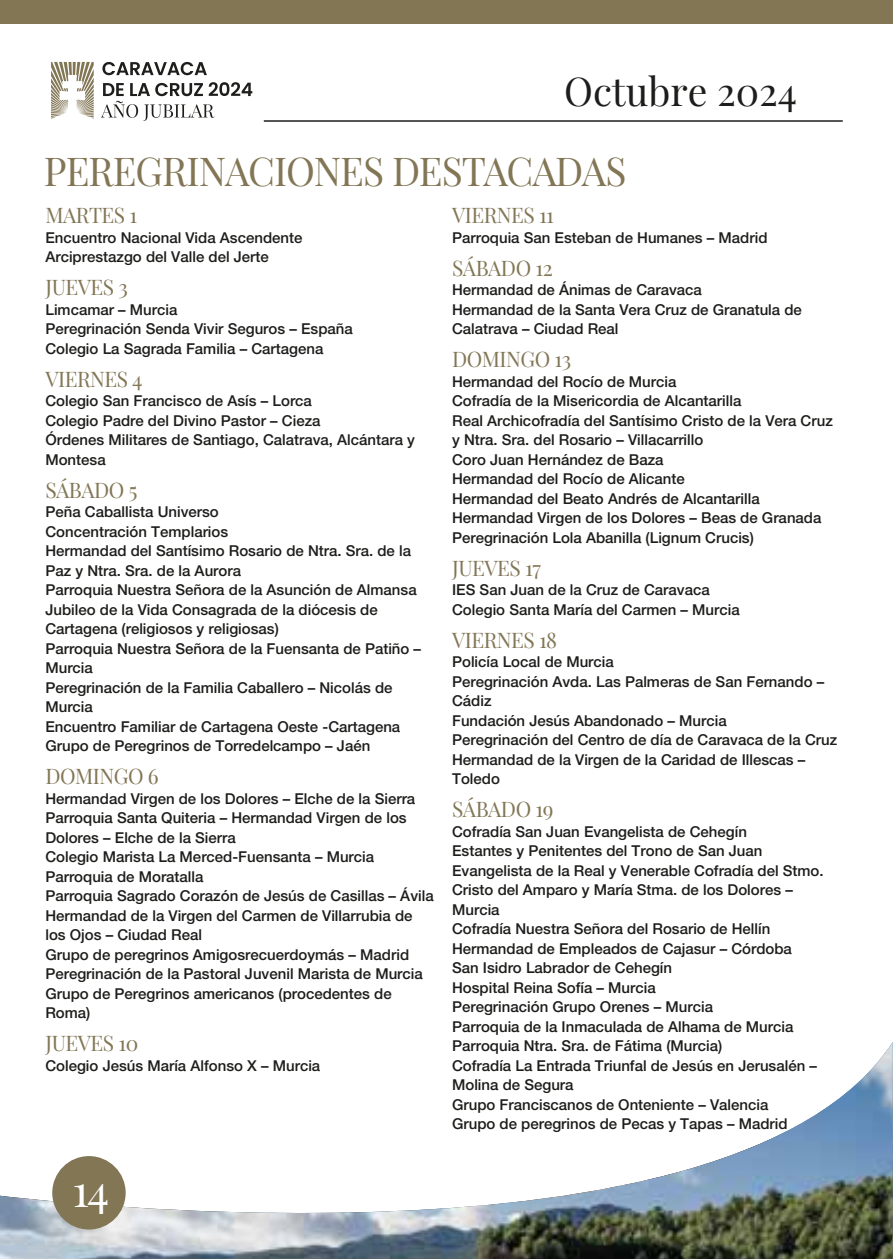
<style>
.page{position:relative;width:893px;height:1259px;background:#fff}
.page>*{position:absolute;margin:0;border:0;box-sizing:border-box;transform-origin:0 0}
.t1{font:44.7px "Playfair Display";color:#fff}
.t2{font:39px "Playfair Display";letter-spacing:-.025em;color:#827655}
.t3{font:39px "Playfair Display";color:#1d1d1b}
.t4{font:21px "Playfair Display";letter-spacing:-.025em;color:#827655}
.t5{font:500 15px/19.5px "Helvetica Neue LT Std";color:#1d1d1b}
</style>
<div class="page">
<div style="left:0;top:0;width:893px;height:24px;background:#827655"></div>
<svg style="left:51px;top:62px;width:43px;height:57px"></svg>
<svg style="left:102px;top:62px;width:105px;height:13px"></svg>
<svg style="left:101px;top:82px;width:151px;height:39px"></svg>
<hr style="left:264px;top:120px;width:579px;height:2px;background:#1d1d1b">
<img style="left:0;top:1042px;width:893px;height:217px">
<div style="left:52px;top:1156px;width:74px;height:73px;background:#827655;border-radius:50%"></div>
<h2 class="t3" style="left:564px;top:61px;width:235px">Octubre 2024</h2>
<h2 class="t2" style="left:44px;top:141px;width:584px">PEREGRINACIONES DESTACADAS</h2>
<h3 class="t4" style="left:45px;top:199px;width:93px">MARTES 1</h3>
<p class="t5" style="left:45px;top:227px;width:259px">Encuentro Nacional Vida Ascendente<br>Arciprestazgo del Valle del Jerte</p>
<h3 class="t4" style="left:45px;top:271px;width:84px">JUEVES 3</h3>
<p class="t5" style="left:45px;top:299px;width:309px">Limcamar – Murcia<br>Peregrinación Senda Vivir Seguros – España<br>Colegio La Sagrada Familia – Cartagena</p>
<h3 class="t4" style="left:45px;top:362px;width:99px">VIERNES 4</h3>
<p class="t5" style="left:45px;top:391px;width:371px">Colegio San Francisco de Asís – Lorca<br>Colegio Padre del Divino Pastor – Cieza<br>Órdenes Militares de Santiago, Calatrava, Alcántara y Montesa</p>
<h3 class="t4" style="left:45px;top:473px;width:94px">SÁBADO 5</h3>
<p class="t5" style="left:45px;top:502px;width:377px">Peña Caballista Universo<br>Concentración Templarios<br>Hermandad del Santísimo Rosario de Ntra. Sra. de la Paz y Ntra. Sra. de la Aurora<br>Parroquia Nuestra Señora de la Asunción de Almansa Jubileo de la Vida Consagrada de la diócesis de Cartagena (religiosos y religiosas)<br>Parroquia Nuestra Señora de la Fuensanta de Patiño – Murcia<br>Peregrinación de la Familia Caballero – Nicolás de Murcia<br>Encuentro Familiar de Cartagena Oeste -Cartagena Grupo de Peregrinos de Torredelcampo – Jaén</p>
<h3 class="t4" style="left:45px;top:760px;width:115px">DOMINGO 6</h3>
<p class="t5" style="left:45px;top:788px;width:390px">Hermandad Virgen de los Dolores – Elche de la Sierra Parroquia Santa Quiteria – Hermandad Virgen de los Dolores – Elche de la Sierra<br>Colegio Marista La Merced-Fuensanta – Murcia Parroquia de Moratalla<br>Parroquia Sagrado Corazón de Jesús de Casillas – Ávila Hermandad de la Virgen del Carmen de Villarrubia de los Ojos – Ciudad Real<br>Grupo de peregrinos Amigosrecuerdoymás – Madrid Peregrinación de la Pastoral Juvenil Marista de Murcia Grupo de Peregrinos americanos (procedentes de Roma)</p>
<h3 class="t4" style="left:45px;top:1027px;width:94px">JUEVES 10</h3>
<p class="t5" style="left:45px;top:1055px;width:276px">Colegio Jesús María Alfonso X – Murcia</p>
<h3 class="t4" style="left:452px;top:199px;width:103px">VIERNES 11</h3>
<p class="t5" style="left:452px;top:227px;width:317px">Parroquia San Esteban de Humanes – Madrid</p>
<h3 class="t4" style="left:452px;top:251px;width:102px">SÁBADO 12</h3>
<p class="t5" style="left:452px;top:280px;width:351px">Hermandad de Ánimas de Caravaca<br>Hermandad de la Santa Vera Cruz de Granatula de<br>Calatrava – Ciudad Real</p>
<h3 class="t4" style="left:452px;top:343px;width:121px">DOMINGO 13</h3>
<p class="t5" style="left:452px;top:371px;width:382px">Hermandad del Rocío de Murcia<br>Cofradía de la Misericordia de Alcantarilla<br>Real Archicofradía del Santísimo Cristo de la Vera Cruz y Ntra. Sra. del Rosario – Villacarrillo<br>Coro Juan Hernández de Baza<br>Hermandad del Rocío de Alicante<br>Hermandad del Beato Andrés de Alcantarilla Hermandad Virgen de los Dolores – Beas de Granada Peregrinación Lola Abanilla (Lignum Crucis)</p>
<h3 class="t4" style="left:452px;top:551px;width:90px">JUEVES 17</h3>
<p class="t5" style="left:452px;top:580px;width:289px">IES San Juan de la Cruz de Caravaca<br>Colegio Santa María del Carmen – Murcia</p>
<h3 class="t4" style="left:452px;top:623px;width:107px">VIERNES 18</h3>
<p class="t5" style="left:452px;top:652px;width:387px">Policía Local de Murcia<br>Peregrinación Avda. Las Palmeras de San Fernando –<br>Cádiz<br>Fundación Jesús Abandonado – Murcia<br>Peregrinación del Centro de día de Caravaca de la Cruz<br>Hermandad de la Virgen de la Caridad de Illescas –<br>Toledo</p>
<h3 class="t4" style="left:452px;top:793px;width:103px">SÁBADO 19</h3>
<p class="t5" style="left:452px;top:821px;width:373px">Cofradía San Juan Evangelista de Cehegín<br>Estantes y Penitentes del Trono de San Juan Evangelista de la Real y Venerable Cofradía del Stmo.<br>Cristo del Amparo y María Stma. de los Dolores – Murcia<br>Cofradía Nuestra Señora del Rosario de Hellín Hermandad de Empleados de Cajasur – Córdoba<br>San Isidro Labrador de Cehegín<br>Hospital Reina Sofía – Murcia<br>Peregrinación Grupo Orenes – Murcia<br>Parroquia de la Inmaculada de Alhama de Murcia Parroquia Ntra. Sra. de Fátima (Murcia)<br>Cofradía La Entrada Triunfal de Jesús en Jerusalén – Molina de Segura<br>Grupo Franciscanos de Onteniente – Valencia<br>Grupo de peregrinos de Pecas y Tapas – Madrid</p>
<h1 class="t1" style="left:72px;top:1155px;width:38px">14</h1>
</div>
